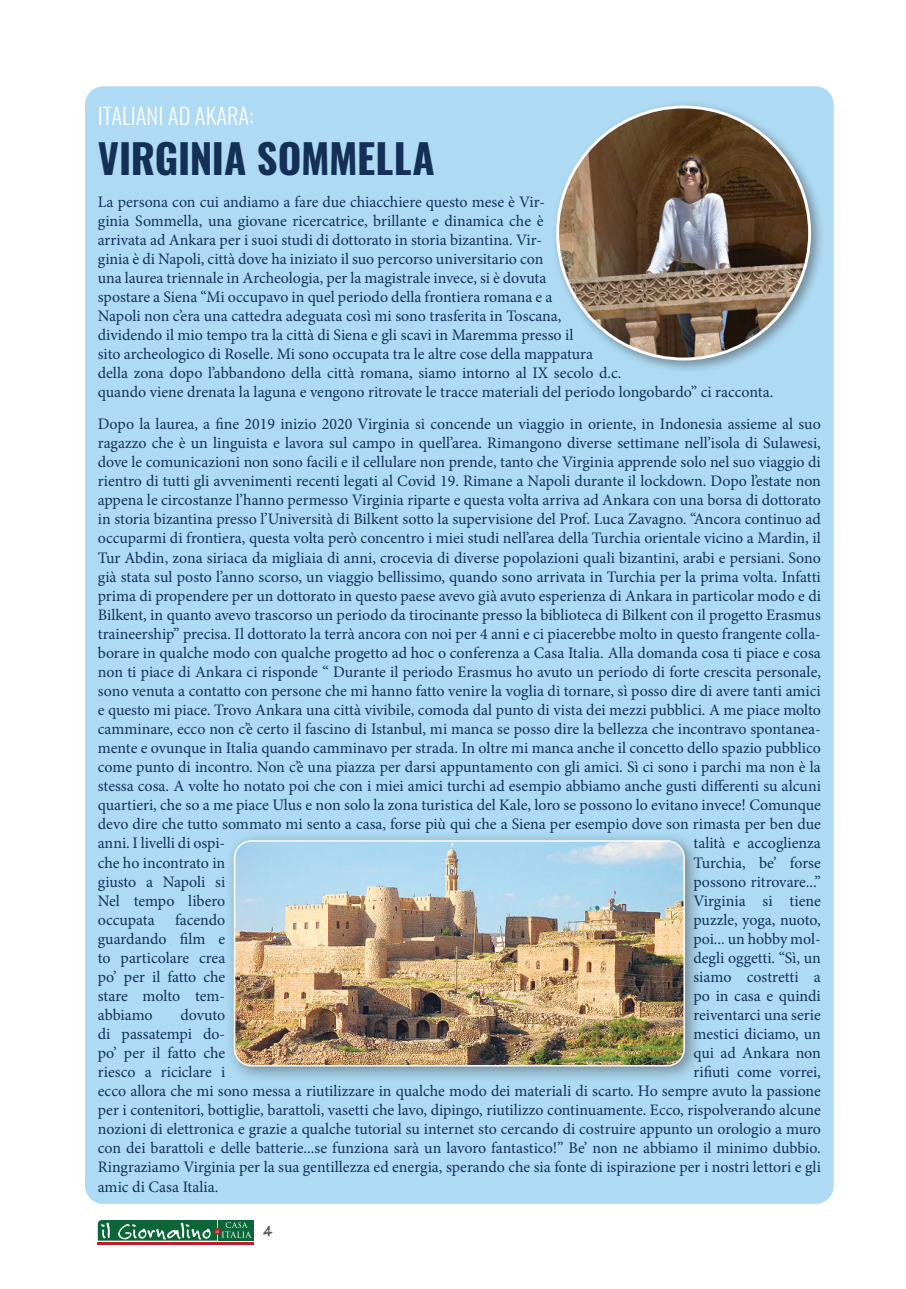
<style>
.page{position:relative;width:906px;height:1289px;background:#fff}
.page>*{position:absolute;margin:0;border:0;box-sizing:border-box;transform-origin:0 0}
.başlık{font:700 40.5px "Oswald";letter-spacing:-.005em;color:#153057}
.başlıküstü{font:300 22.5px "Oswald";color:#fff}
.t1{font:18.45px "Felt Tip Roman";color:#57585a}
.standart{font:16.05px/19px "Minion Pro";color:#133158;text-align:justify}
</style>
<div class="page">
<div style="left:218px;top:1219px;width:36px;height:21px;background:#0c6638"></div>
<hr style="left:98px;top:1241px;width:156px;height:3px;background:#be1d2c">
<svg style="left:98px;top:1219px;width:154px;height:21px"></svg>
<div style="left:85px;top:86px;width:748px;height:1117px;background:#aedaf3;border-radius:18px"></div>
<div style="left:225px;top:831px;width:477px;height:252px;background:#231f20;opacity:.45"></div>
<img style="left:234px;top:841px;width:450px;height:224px">
<div style="left:234px;top:840px;width:451px;height:226px;border:2px solid #fff;border-radius:17px"></div>
<div style="left:551px;top:101px;width:273px;height:272px;background:#231f20;opacity:.41"></div>
<img style="left:557px;top:107px;width:252px;height:252px;border-radius:126px">
<p class="başlıküstü" style="left:98px;top:96px;width:157px">ITALIANI AD AKARA:</p>
<p class="başlık" style="left:98px;top:137px;width:339px">VIRGINIA SOMMELLA</p>
<p class="standart" style="left:98px;top:192px;width:677px;text-align:left">La persona con cui andiamo a fare due chiacchiere questo mese è Vir-<br>ginia Sommella, una giovane ricercatrice, brillante e dinamica che è<br>arrivata ad Ankara per i suoi studi di dottorato in storia bizantina. Vir-<br>ginia è di Napoli, città dove ha iniziato il suo percorso universitario con<br>una laurea triennale in Archeologia, per la magistrale invece, si è dovuta<br>spostare a Siena “Mi occupavo in quel periodo della frontiera romana e a<br>Napoli non c’era una cattedra adeguata così mi sono trasferita in Toscana,<br>dividendo il mio tempo tra la città di Siena e gli scavi in Maremma presso il<br>sito archeologico di Roselle. Mi sono occupata tra le altre cose della mappatura<br>della zona dopo l’abbandono della città romana, siamo intorno al IX secolo d.c.<br>quando viene drenata la laguna e vengono ritrovate le tracce materiali del periodo longobardo” ci racconta.</p>
<p class="standart" style="left:98px;top:414px;width:724px">Dopo la laurea, a fine 2019 inizio 2020 Virginia si concende un viaggio in oriente, in Indonesia assieme al suo ragazzo che è un linguista e lavora sul campo in quell’area. Rimangono diverse settimane nell’isola di Sulawesi, dove le comunicazioni non sono facili e il cellulare non prende, tanto che Virginia apprende solo nel suo viaggio di rientro di tutti gli avvenimenti recenti legati al Covid 19. Rimane a Napoli durante il lockdown. Dopo l’estate non appena le circostanze l’hanno permesso Virginia riparte e questa volta arriva ad Ankara con una borsa di dottorato in storia bizantina presso l’Università di Bilkent sotto la supervisione del Prof. Luca Zavagno. “Ancora continuo ad occuparmi di frontiera, questa volta però concentro i miei studi nell’area della Turchia orientale vicino a Mardin, il Tur Abdin, zona siriaca da migliaia di anni, crocevia di diverse popolazioni quali bizantini, arabi e persiani. Sono già stata sul posto l’anno scorso, un viaggio bellissimo, quando sono arrivata in Turchia per la prima volta. Infatti prima di propendere per un dottorato in questo paese avevo già avuto esperienza di Ankara in particolar modo e di Bilkent, in quanto avevo trascorso un periodo da tirocinante presso la biblioteca di Bilkent con il progetto Erasmus traineership” precisa. Il dottorato la terrà ancora con noi per 4 anni e ci piacerebbe molto in questo frangente colla&shy;borare in qualche modo con qualche progetto ad hoc o conferenza a Casa Italia. Alla domanda cosa ti piace e cosa non ti piace di Ankara ci risponde “ Durante il periodo Erasmus ho avuto un periodo di forte crescita personale, sono venuta a contatto con persone che mi hanno fatto venire la voglia di tornare, sì posso dire di avere tanti amici e questo mi piace. Trovo Ankara una città vivibile, comoda dal punto di vista dei mezzi pubblici. A me piace molto camminare, ecco non c’è certo il fascino di Istanbul, mi manca se posso dire la bellezza che incontravo spontanea&shy;mente e ovunque in Italia quando camminavo per strada. In oltre mi manca anche il concetto dello spazio pubblico come punto di incontro. Non c’è una piazza per darsi appuntamento con gli amici. Sì ci sono i parchi ma non è la stessa cosa. A volte ho notato poi che con i miei amici turchi ad esempio abbiamo anche gusti differenti su alcuni quartieri, che so a me piace Ulus e non solo la zona turistica del Kale, loro se possono lo evitano invece! Comunque devo dire che tutto sommato mi sento a casa, forse più qui che a Siena per esempio dove son rimasta per ben due anni. I livelli di ospi-</p>
<p class="standart" style="left:693px;top:833px;width:129px">talità e accoglienza</p>
<p class="standart" style="left:98px;top:852px;width:129px">che ho incontrato in</p>
<p class="standart" style="left:693px;top:852px;width:129px">Turchia, be’ forse</p>
<p class="standart" style="left:98px;top:872px;width:129px">giusto a Napoli si</p>
<p class="standart" style="left:693px;top:872px;width:129px">possono ritrovare...”</p>
<p class="standart" style="left:98px;top:891px;width:129px">Nel tempo libero</p>
<p class="standart" style="left:693px;top:891px;width:129px">Virginia si tiene</p>
<p class="standart" style="left:98px;top:910px;width:59px">occupata</p>
<p class="standart" style="left:175px;top:910px;width:52px">facendo</p>
<p class="standart" style="left:693px;top:910px;width:129px">puzzle, yoga, nuoto,</p>
<p class="standart" style="left:98px;top:929px;width:129px">guardando film e</p>
<p class="standart" style="left:693px;top:929px;width:129px">poi... un hobby mol-</p>
<p class="standart" style="left:98px;top:948px;width:129px">to particolare crea</p>
<p class="standart" style="left:693px;top:948px;width:129px">degli oggetti. “Sì, un</p>
<p class="standart" style="left:98px;top:967px;width:129px">po’ per il fatto che</p>
<p class="standart" style="left:693px;top:967px;width:129px">siamo costretti a</p>
<p class="standart" style="left:98px;top:986px;width:129px">stare molto tem-</p>
<p class="standart" style="left:693px;top:986px;width:129px">po in casa e quindi</p>
<p class="standart" style="left:98px;top:1005px;width:56px">abbiamo</p>
<p class="standart" style="left:181px;top:1005px;width:46px">dovuto</p>
<p class="standart" style="left:693px;top:1005px;width:129px">reiventarci una serie</p>
<p class="standart" style="left:98px;top:1024px;width:129px">di passatempi do-</p>
<p class="standart" style="left:693px;top:1024px;width:129px">mestici diciamo, un</p>
<p class="standart" style="left:98px;top:1043px;width:129px">po’ per il fatto che</p>
<p class="standart" style="left:693px;top:1043px;width:129px">qui ad Ankara non</p>
<p class="standart" style="left:98px;top:1062px;width:129px">riesco a riciclare i</p>
<p class="standart" style="left:98px;top:1062px;width:724px;text-indent:595px">rifiuti come vorrei, ecco allora che mi sono messa a riutilizzare in qualche modo dei materiali di scarto. Ho sempre avuto la passione per i contenitori, bottiglie, barattoli, vasetti che lavo, dipingo, riutilizzo continuamente. Ecco, rispolverando alcune nozioni di elettronica e grazie a qualche tutorial su internet sto cercando di costruire appunto un orologio a muro con dei barattoli e delle batterie...se funziona sarà un lavoro fantastico!” Be’ non ne abbiamo il minimo dubbio.<br>Ringraziamo Virginia per la sua gentillezza ed energia, sperando che sia fonte di ispirazione per i nostri lettori e gli amic di Casa Italia.</p>
<p class="t1" style="left:264px;top:1219px;width:10px">4</p>
</div>
